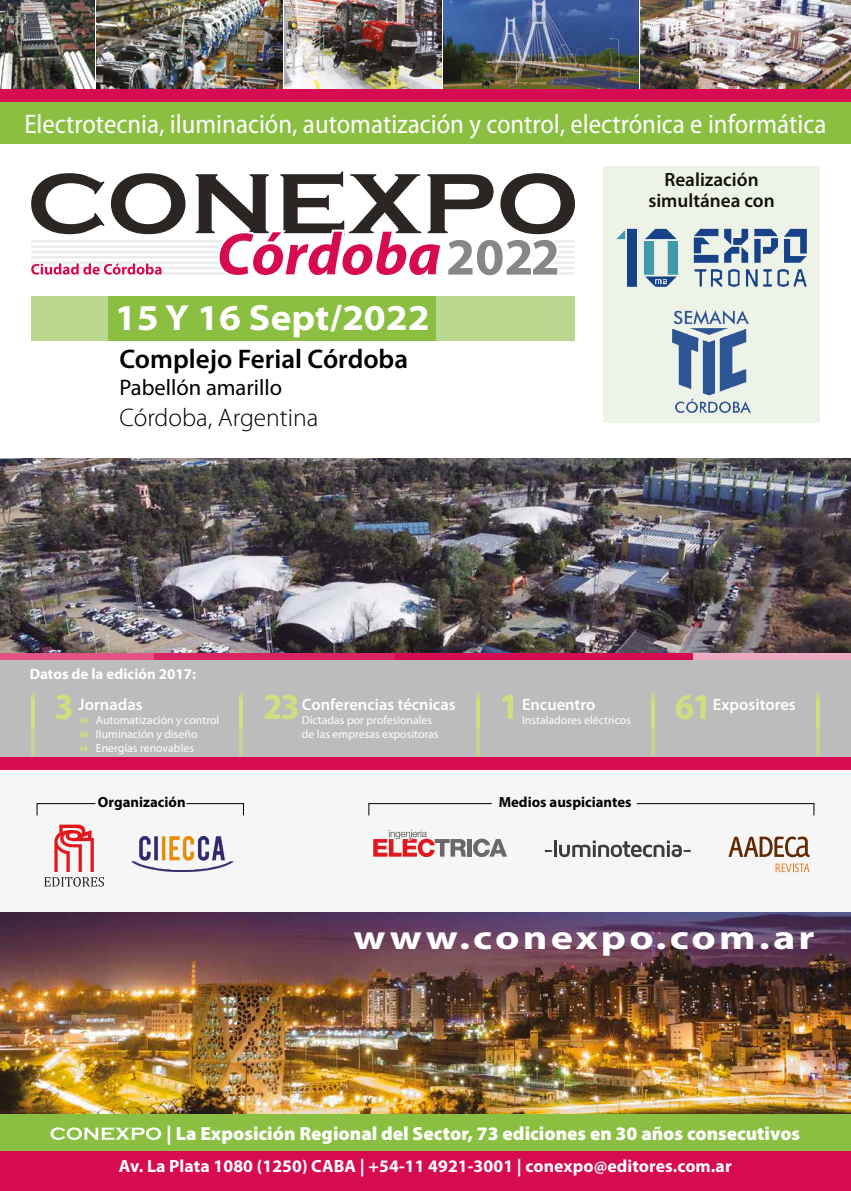
<style>
.page{position:relative;width:851px;height:1191px;background:#fff}
.page>*{position:absolute;margin:0;border:0;box-sizing:border-box;transform-origin:0 0}
.t1{font:700 semi-condensed 36.75px "Myriad Pro";color:#d1de7f}
.t2{font:700 semi-expanded 36.6px "Myriad Pro";color:#fff}
.t3{font:700 33.9px "Myriad Pro";letter-spacing:.075em;color:#fff;scale:1.25 1}
.t4{font:semi-condensed 27px "Myriad Pro";color:#fff}
.t5{font:600 27px "Myriad Pro";color:#000}
.t6{font:300 25.5px "Myriad Pro";color:#000}
.t7{font:22.5px "Myriad Pro";color:#000}
.t8{font:900 19.2px "Myriad Pro";color:#fff}
.t9{font:600 19.2px/20.9px "Myriad Pro";color:#13110c;text-align:center}
.t10{font:700 17.7px "Myriad Pro";letter-spacing:.005em;color:#fff}
.t11{font:600 16.5px "Myriad Pro";color:#fff}
.t12{font:700 15px "Myriad Pro";color:#fff}
.t13{font:700 14.7px "Myriad Pro";color:#000}
.t14{font:11.85px/14.1px "Myriad Pro";color:#fff}
</style>
<div class="page">
<div style="left:0;top:652px;width:154px;height:9px;background:#e25486"></div>
<div style="left:154px;top:652px;width:240px;height:9px;background:#da2363"></div>
<div style="left:394px;top:652px;width:298px;height:9px;background:#d60b52"></div>
<div style="left:692px;top:652px;width:158px;height:9px;background:#f0a9c2"></div>
<img style="left:0;top:912px;width:850px;height:201px">
<div style="left:0;top:1113px;width:850px;height:38px;background:#8bbf41"></div>
<div style="left:0;top:1151px;width:850px;height:40px;background:#d60b52"></div>
<svg style="left:50px;top:1127px;width:111px;height:13px"></svg>
<div style="left:0;top:736px;width:850px;height:175px;background:#f6f6f6"></div>
<div style="left:0;top:660px;width:850px;height:97px;background:#bcbcbc"></div>
<hr style="left:467px;top:839px;width:4px;height:17px;background:#6a6869">
<svg style="left:473px;top:838px;width:34px;height:19px"></svg>
<svg style="left:373px;top:829px;width:93px;height:28px"></svg>
<hr style="left:553px;top:840px;width:3px;height:17px;background:#3c3c3b">
<svg style="left:545px;top:850px;width:7px;height:2px"></svg>
<svg style="left:559px;top:840px;width:131px;height:17px"></svg>
<svg style="left:728px;top:836px;width:81px;height:21px"></svg>
<svg style="left:775px;top:863px;width:34px;height:9px"></svg>
<svg style="left:368px;top:803px;width:124px;height:13px"></svg>
<svg style="left:636px;top:803px;width:178px;height:13px"></svg>
<img style="left:640px;top:0;width:210px;height:90px">
<img style="left:0;top:0;width:94px;height:90px">
<img style="left:284px;top:0;width:157px;height:90px">
<img style="left:443px;top:0;width:195px;height:90px">
<img style="left:97px;top:0;width:185px;height:90px">
<div style="left:0;top:102px;width:850px;height:42px;background:#8bbf41"></div>
<div style="left:0;top:90px;width:850px;height:12px;background:#d60b52"></div>
<div style="left:0;top:757px;width:850px;height:12px;background:#d60b52"></div>
<svg style="left:31px;top:693px;width:3px;height:5px"></svg>
<hr style="left:31px;top:728px;width:3px;height:28px;background:#d1de7f">
<hr style="left:31px;top:698px;width:3px;height:30px;background:#d1de7f">
<svg style="left:816px;top:693px;width:3px;height:5px"></svg>
<hr style="left:816px;top:728px;width:3px;height:28px;background:#d1de7f">
<hr style="left:816px;top:698px;width:3px;height:30px;background:#d1de7f">
<svg style="left:651px;top:693px;width:3px;height:5px"></svg>
<hr style="left:651px;top:728px;width:3px;height:28px;background:#d1de7f">
<hr style="left:651px;top:698px;width:3px;height:30px;background:#d1de7f">
<svg style="left:476px;top:693px;width:3px;height:5px"></svg>
<hr style="left:476px;top:728px;width:3px;height:28px;background:#d1de7f">
<hr style="left:476px;top:698px;width:3px;height:30px;background:#d1de7f">
<svg style="left:240px;top:693px;width:3px;height:5px"></svg>
<hr style="left:240px;top:728px;width:3px;height:28px;background:#d1de7f">
<hr style="left:240px;top:698px;width:3px;height:30px;background:#d1de7f">
<hr style="left:31px;top:256px;width:192px;height:3px;background:#ededed">
<hr style="left:31px;top:261px;width:192px;height:3px;background:#ededed">
<hr style="left:31px;top:267px;width:194px;height:2px;background:#ededed">
<hr style="left:31px;top:272px;width:204px;height:3px;background:#ededed">
<hr style="left:31px;top:240px;width:199px;height:3px;background:#ededed">
<hr style="left:31px;top:245px;width:196px;height:3px;background:#ededed">
<hr style="left:31px;top:251px;width:194px;height:2px;background:#ededed">
<svg style="left:196px;top:171px;width:379px;height:105px"></svg>
<svg style="left:31px;top:173px;width:154px;height:102px"></svg>
<div style="left:31px;top:296px;width:77px;height:45px;background:#b9d88d"></div>
<div style="left:344px;top:296px;width:231px;height:45px;background:#b9d88d"></div>
<div style="left:108px;top:296px;width:327px;height:45px;background:#8bbf41"></div>
<div style="left:603px;top:167px;width:216px;height:256px;background:#eef3e7"></div>
<img style="left:616px;top:228px;width:191px;height:59px">
<img style="left:673px;top:310px;width:77px;height:102px">
<svg style="left:36px;top:803px;width:60px;height:13px"></svg>
<svg style="left:186px;top:803px;width:58px;height:13px"></svg>
<svg style="left:44px;top:824px;width:60px;height:62px"></svg>
<img style="left:131px;top:836px;width:102px;height:35px">
<img style="left:0;top:458px;width:850px;height:194px">
<h3 class="t4" style="left:24px;top:110px;width:803px">Electrotecnia, iluminación, automatización y control, electrónica e informática</h3>
<h2 class="t2" style="left:115px;top:297px;width:316px">15 Y 16 Sept/2022</h2>
<h3 class="t5" style="left:119px;top:344px;width:290px">Complejo Ferial Córdoba</h3>
<h3 class="t7" style="left:119px;top:375px;width:164px">Pabellón amarillo</h3>
<h3 class="t6" style="left:119px;top:403px;width:200px">Córdoba, Argentina</h3>
<h3 class="t9" style="left:648px;top:170px;width:128px">Realización simultánea con</h3>
<p class="t12" style="left:30px;top:665px;width:168px">Datos de la edición 2017:</p>
<h1 class="t1" style="left:55px;top:686px;width:20px">3</h1>
<h3 class="t11" style="left:78px;top:695px;width:66px">Jornadas</h3>
<p class="t14" style="left:96px;top:713px;width:125px">Automatización y control<br>Iluminación y diseño<br>Energías renovables</p>
<h1 class="t1" style="left:263px;top:686px;width:38px">23</h1>
<h3 class="t11" style="left:522px;top:695px;width:75px">Encuentro</h3>
<h1 class="t1" style="left:500px;top:686px;width:20px">1</h1>
<h3 class="t11" style="left:302px;top:695px;width:155px">Conferencias técnicas</h3>
<p class="t14" style="left:302px;top:713px;width:138px">Dictadas por profesionales de las empresas expositoras</p>
<p class="t14" style="left:522px;top:713px;width:110px">Instaladores eléctricos</p>
<h1 class="t1" style="left:675px;top:686px;width:38px">61</h1>
<h3 class="t11" style="left:712px;top:695px;width:84px">Expositores</h3>
<p class="t13" style="left:98px;top:794px;width:89px">Organización</p>
<p class="t13" style="left:498px;top:794px;width:134px">Medios auspiciantes</p>
<h3 class="t3" style="left:353px;top:918px;width:370px">www.conexpo.com.ar</h3>
<h3 class="t8" style="left:166px;top:1122px;width:635px">| La Exposición Regional del Sector, 73 ediciones en 30 años consecutivos</h3>
<h3 class="t10" style="left:119px;top:1156px;width:614px">Av. La Plata 1080 (1250) CABA | +54-11 4921-3001 | conexpo@editores.com.ar</h3>
</div>
